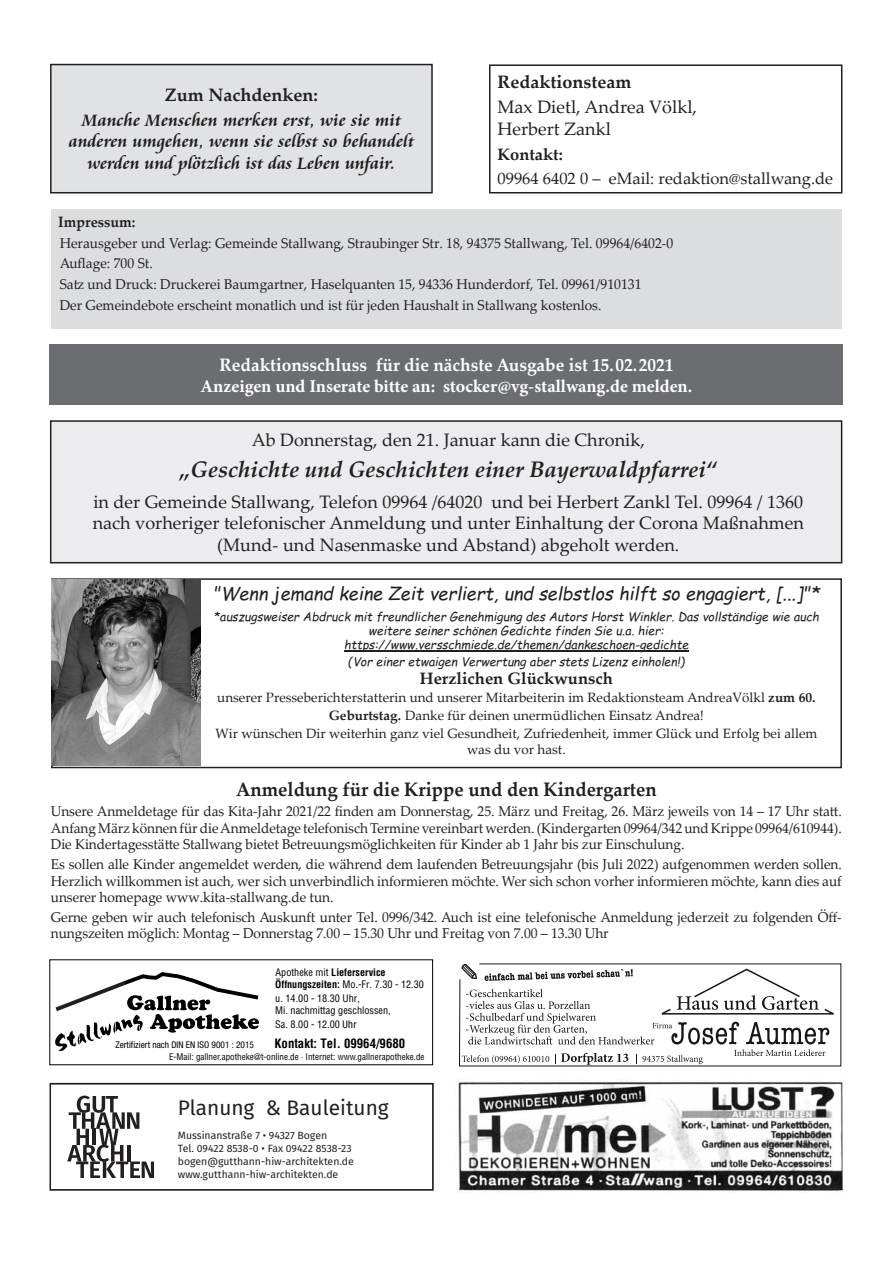
<style>
.page{position:relative;width:893px;height:1263px;background:#fff}
.page>*{position:absolute;margin:0;border:0;box-sizing:border-box;transform-origin:0 0}
.t1{font:italic 700 22.5px "Palatino Linotype";color:#231f20}
.t2{font:21px "Fira Sans";color:#231f20}
.t3{font:700 19.5px "Palatino Linotype";color:#231f20;scale:.95 1}
.t4{font:18px/21.6px "Palatino Linotype";color:#231f20;text-align:center}
.t5{font:700 18px/21.1px "Cataneo BT";color:#231f20;text-align:center}
.t6{font:italic 18px "Comic Sans MS";color:#231f20}
.t7{font:700 18px "Minion Pro";color:#fff}
.t8{font:700 18px "Palatino Linotype";color:#fff;scale:.96 1}
.t9{font:700 18px "Palatino Linotype";color:#231f20}
.t10{font:16.5px "Palatino Linotype";color:#231f20}
.t11{font:700 16.5px "Palatino Linotype";color:#231f20}
.t12{font:700 15px "Palatino Linotype";color:#231f20;scale:.95 1}
.t13{font:14.25px/16.2px "Palatino Linotype";letter-spacing:-.005em;color:#231f20;scale:.96 1}
.t14{font:13.5px/18px "Palatino Linotype";color:#231f20;text-align:center}
.t15{font:700 condensed 12.75px "Helvetica";color:#000}
.t16{font:italic 12px/14.4px "Comic Sans MS";color:#231f20;text-align:center}
.t17{font:10.5px/12.8px "Fira Sans";color:#231f20}
.t18{font:condensed 10.2px/12.6px "Helvetica";color:#000}
.t19{font:condensed 9.3px "Helvetica Neue LT";color:#000}
.t20{font:condensed 9px "Helvetica";color:#000}
.s1{font-weight:700}
.s2{font-family:"Helvetica Neue LT";font-size:10.5px}
</style>
<div class="page">
<div style="left:51px;top:421px;width:791px;height:142px;background:#ececee"></div>
<div style="left:50px;top:420px;width:792px;height:143px;border:2px solid #231f20"></div>
<div style="left:489px;top:64px;width:353px;height:129px;border:2px solid #231f20"></div>
<div style="left:50px;top:344px;width:793px;height:61px;background:#6c6d70"></div>
<div style="left:51px;top:65px;width:381px;height:128px;background:#e1e2e4"></div>
<div style="left:50px;top:64px;width:383px;height:129px;border:2px solid #231f20"></div>
<div style="left:51px;top:209px;width:790px;height:120px;background:#dcdddf"></div>
<hr style="left:344px;top:651px;width:345px;height:1px;background:#231f20">
<div style="left:51px;top:578px;width:791px;height:190px;border:2px solid #231f20"></div>
<svg style="left:55px;top:972px;width:204px;height:79px"></svg>
<svg style="left:67px;top:1095px;width:87px;height:83px"></svg>
<div style="left:50px;top:1083px;width:384px;height:108px;border:2px solid #231f20"></div>
<img style="left:458px;top:1081px;width:385px;height:112px">
<svg style="left:459px;top:963px;width:383px;height:104px"></svg>
<img style="left:52px;top:579px;width:149px;height:187px">
<p class="t9" style="left:165px;top:82px;width:154px">Zum Nachdenken:</p>
<p class="t5" style="left:69px;top:110px;width:347px">Manche Menschen merken erst, wie sie mit anderen umgehen, wenn sie selbst so behandelt werden und plötzlich ist das Leben unfair.</p>
<p class="t9" style="left:497px;top:69px;width:135px">Redaktionsteam</p>
<p class="t4" style="left:497px;top:96px;width:201px;text-align:left">Max Dietl, Andrea Völkl,<br>Herbert Zankl</p>
<p class="t11" style="left:497px;top:143px;width:67px">Kontakt:</p>
<p class="t10" style="left:497px;top:167px;width:337px">09964 6402 0 – eMail: redaktion@stallwang.de</p>
<p class="t12" style="left:58px;top:211px;width:83px">Impressum:</p>
<p class="t13" style="left:60px;top:232px;width:641px;line-height:20.7px">Herausgeber und Verlag: Gemeinde Stallwang, Straubinger Str. 18, 94375 Stallwang, Tel. 09964/6402-0<br>Auflage: 700 St.<br>Satz und Druck: Druckerei Baumgartner, Haselquanten 15, 94336 Hunderdorf, Tel. 09961/910131<br>Der Gemeindebote erscheint monatlich und ist für jeden Haushalt in Stallwang kostenlos.</p>
<p class="t8" style="left:219px;top:352px;width:474px">Redaktionsschluss für die nächste Ausgabe ist 15.02.2021</p>
<p class="t7" style="left:201px;top:374px;width:493px">Anzeigen und Inserate bitte an: stocker@vg-stallwang.de melden.</p>
<p class="t4" style="left:252px;top:428px;width:395px">Ab Donnerstag, den 21. Januar kann die Chronik,</p>
<h1 class="t1" style="left:179px;top:454px;width:539px">„Geschichte und Geschichten einer Bayerwaldpfarrei“</h1>
<p class="t4" style="left:93px;top:490px;width:712px">in der Gemeinde Stallwang, Telefon 09964 /64020 und bei Herbert Zankl Tel. 09964 / 1360 nach vorheriger telefonischer Anmeldung und unter Einhaltung der Corona Maßnahmen (Mund- und Nasenmaske und Abstand) abgeholt werden.</p>
<p class="t6" style="left:213px;top:580px;width:609px">"Wenn jemand keine Zeit verliert, und selbstlos hilft so engagiert, [...]"*</p>
<p class="t16" style="left:214px;top:608px;width:607px">*auszugsweiser Abdruck mit freundlicher Genehmigung des Autors Horst Winkler. Das vollständige wie auch weitere seiner schönen Gedichte finden Sie u.a. hier: https://www.versschmiede.de/themen/dankeschoen-gedichte</p>
<p class="t16" style="left:348px;top:654px;width:338px">(Vor einer etwaigen Verwertung aber stets Lizenz einholen!)</p>
<p class="t11" style="left:420px;top:667px;width:194px">Herzlichen Glückwunsch</p>
<p class="t14" style="left:215px;top:688px;width:603px">unserer Presseberichterstatterin und unserer Mitarbeiterin im Redaktionsteam AndreaVölkl <span class="s1">zum 60.<br>Geburtstag.</span> Danke für deinen unermüdlichen Einsatz Andrea!<br>Wir wünschen Dir weiterhin ganz viel Gesundheit, Zufriedenheit, immer Glück und Erfolg bei allem</p>
<p class="t14" style="left:467px;top:740px;width:100px">was du vor hast.</p>
<h3 class="t3" style="left:236px;top:775px;width:444px">Anmeldung für die Krippe und den Kindergarten</h3>
<p class="t13" style="left:51px;top:803px;width:825px;text-align:justify">Unsere Anmeldetage für das Kita-Jahr 2021/22 finden am Donnerstag, 25. März und Freitag, 26. März jeweils von 14 – 17 Uhr statt.<br>Anfang März können für dieAnmeldetage telefonisch Termine vereinbart werden. (Kindergarten 09964/342 und Krippe 09964/610944).<br>Die Kindertagesstätte Stallwang bietet Betreuungsmöglichkeiten für Kinder ab 1 Jahr bis zur Einschulung.</p>
<p class="t13" style="left:51px;top:856px;width:825px;text-align:justify">Es sollen alle Kinder angemeldet werden, die während dem laufenden Betreuungsjahr (bis Juli 2022) aufgenommen werden sollen.<br>Herzlich willkommen ist auch, wer sich unverbindlich informieren möchte. Wer sich schon vorher informieren möchte, kann dies auf unserer homepage www.kita-stallwang.de tun.</p>
<p class="t13" style="left:51px;top:909px;width:825px">Gerne geben wir auch telefonisch Auskunft unter Tel. 0996/342. Auch ist eine telefonische Anmeldung jederzeit zu folgenden Öff&shy;nungszeiten möglich: Montag – Donnerstag 7.00 – 15.30 Uhr und Freitag von 7.00 – 13.30 Uhr</p>
<p class="t18" style="left:275px;top:965px;width:150px">Apotheke mit <span class="s1">Lieferservice<br>Öffnungszeiten:</span> Mo.-Fr. 7.30 - 12.30</p>
<p class="t18" style="left:275px;top:992px;width:117px;line-height:12.1px">u. 14.00 - 18.30 Uhr,<br>Mi. nachmittag geschlossen,</p>
<p class="t18" style="left:275px;top:1018px;width:83px">Sa. 8.00 - 12.00 <span class="s2">Uhr</span></p>
<p class="t15" style="left:275px;top:1035px;width:132px">Kontakt: Tel. 09964/9680</p>
<p class="t19" style="left:115px;top:1039px;width:140px">Zertifiziert nach DIN EN ISO 9001 : 2015</p>
<p class="t20" style="left:169px;top:1051px;width:257px">E-Mail: gallner.apotheke@t-online.de · Internet: www.gallnerapotheke.de</p>
<h2 class="t2" style="left:178px;top:1092px;width:212px">Planung &amp; Bauleitung</h2>
<p class="t17" style="left:178px;top:1129px;width:177px">Mussinanstraße 7 • 94327 Bogen<br>Tel. 09422 8538-0 • Fax 09422 8538-23 bogen@gutthann-hiw-architekten.de www.gutthann-hiw-architekten.de</p>
</div>
